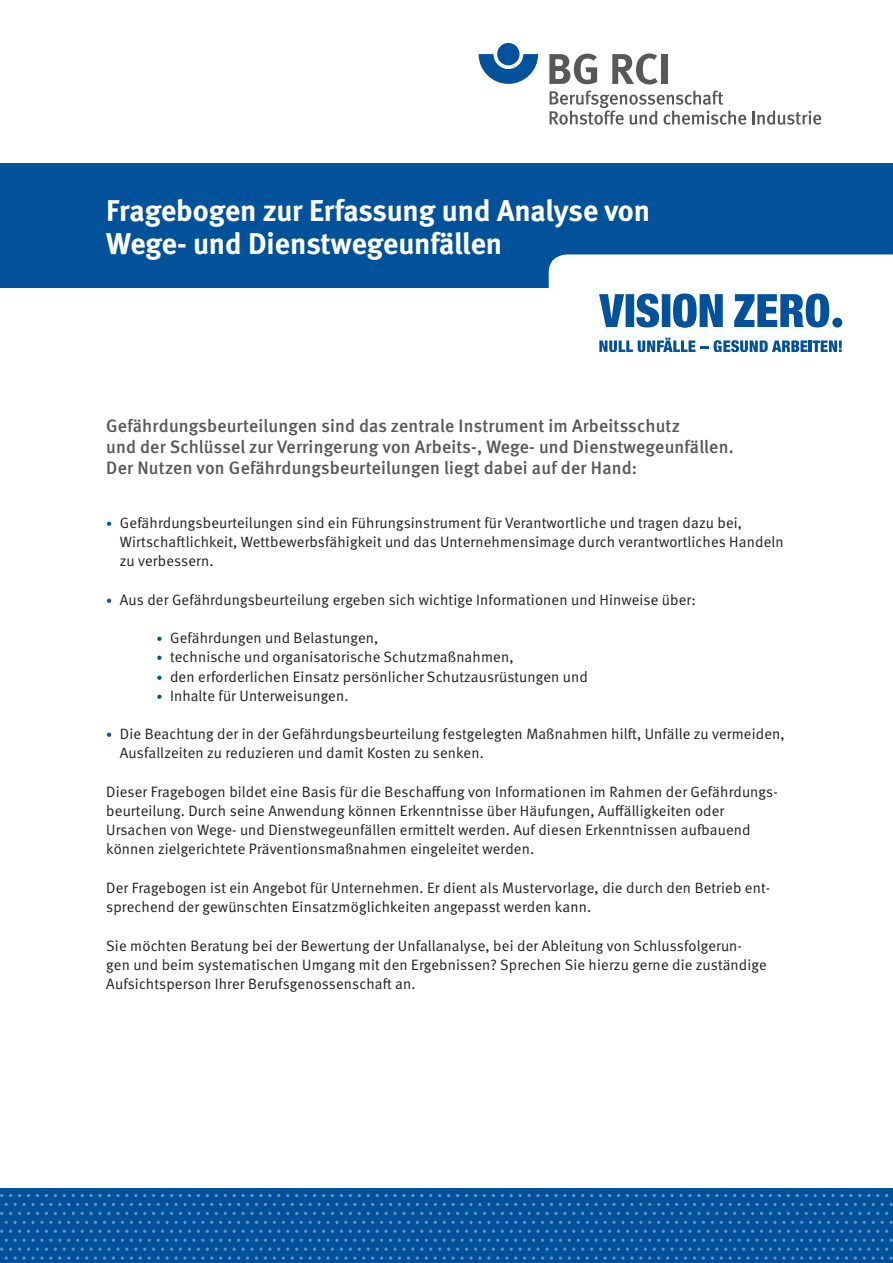
<style>
.page{position:relative;width:893px;height:1263px;background:#fff}
.page>*{position:absolute;margin:0;border:0;box-sizing:border-box;transform-origin:0 0}
.t1{font:700 30px/33px "DGUV Meta";letter-spacing:-.005em;color:#fff}
.t2{font:500 18px/21px "DGUV Meta";letter-spacing:.01em;color:#57585a}
.t3{font:15px/19.2px "DGUV Meta";letter-spacing:.01em;color:#231f20}
.s1{font-size:12px;color:#01519b}
</style>
<div class="page">
<div style="left:0;top:163px;width:893px;height:125px;background:#01519b"></div>
<svg style="left:479px;top:54px;width:59px;height:30px"></svg>
<div style="left:497px;top:43px;width:22px;height:22px;background:#01519b;border-radius:50%"></div>
<svg style="left:549px;top:54px;width:48px;height:30px"></svg>
<svg style="left:612px;top:53px;width:46px;height:31px"></svg>
<div style="left:662px;top:54px;width:6px;height:30px;background:#57585a"></div>
<svg style="left:550px;top:91px;width:173px;height:34px"></svg>
<svg style="left:720px;top:110px;width:26px;height:15px"></svg>
<svg style="left:752px;top:110px;width:69px;height:15px"></svg>
<div style="left:549px;top:254px;width:344px;height:84px;background:#fff"></div>
<svg style="left:599px;top:338px;width:169px;height:14px"></svg>
<svg style="left:772px;top:340px;width:70px;height:12px"></svg>
<div style="left:832px;top:318px;width:10px;height:10px;background:#01519b;border-radius:50%"></div>
<svg style="left:599px;top:294px;width:124px;height:33px"></svg>
<svg style="left:734px;top:294px;width:95px;height:33px"></svg>
<div style="left:0;top:1189px;width:893px;height:74px;background:#01519b"></div>
<svg style="left:233px;top:1194px;width:38px;height:3px"></svg>
<svg style="left:376px;top:1194px;width:38px;height:3px"></svg>
<svg style="left:519px;top:1194px;width:38px;height:3px"></svg>
<svg style="left:662px;top:1194px;width:38px;height:3px"></svg>
<svg style="left:805px;top:1194px;width:47px;height:3px"></svg>
<svg style="left:233px;top:1212px;width:38px;height:3px"></svg>
<svg style="left:376px;top:1212px;width:38px;height:3px"></svg>
<svg style="left:519px;top:1212px;width:38px;height:3px"></svg>
<svg style="left:662px;top:1212px;width:38px;height:3px"></svg>
<svg style="left:805px;top:1212px;width:47px;height:3px"></svg>
<svg style="left:300px;top:1203px;width:47px;height:3px"></svg>
<svg style="left:452px;top:1203px;width:38px;height:3px"></svg>
<svg style="left:595px;top:1203px;width:38px;height:3px"></svg>
<svg style="left:738px;top:1203px;width:38px;height:3px"></svg>
<svg style="left:881px;top:1203px;width:12px;height:3px"></svg>
<svg style="left:300px;top:1221px;width:47px;height:3px"></svg>
<svg style="left:452px;top:1221px;width:38px;height:3px"></svg>
<svg style="left:595px;top:1221px;width:38px;height:3px"></svg>
<svg style="left:738px;top:1221px;width:38px;height:3px"></svg>
<svg style="left:881px;top:1221px;width:12px;height:3px"></svg>
<svg style="left:179px;top:1230px;width:182px;height:30px"></svg>
<svg style="left:362px;top:1230px;width:178px;height:30px"></svg>
<svg style="left:541px;top:1230px;width:329px;height:30px"></svg>
<svg style="left:872px;top:1230px;width:21px;height:30px"></svg>
<svg style="left:90px;top:1194px;width:38px;height:3px"></svg>
<svg style="left:90px;top:1212px;width:38px;height:3px"></svg>
<svg style="left:14px;top:1203px;width:38px;height:3px"></svg>
<svg style="left:157px;top:1203px;width:38px;height:3px"></svg>
<svg style="left:14px;top:1221px;width:38px;height:3px"></svg>
<svg style="left:157px;top:1221px;width:38px;height:3px"></svg>
<svg style="left:0;top:1230px;width:178px;height:30px"></svg>
<h1 class="t1" style="left:106px;top:195px;width:545px">Fragebogen zur Erfassung und Analyse von<br>Wege- und Dienstwegeunfällen</h1>
<p class="t2" style="left:106px;top:416px;width:629px">Gefährdungsbeurteilungen sind das zentrale Instrument im Arbeitsschutz<br>und der Schlüssel zur Verringerung von Arbeits-, Wege- und Dienstwegeunfällen.<br>Der Nutzen von Gefährdungsbeurteilungen liegt dabei auf der Hand:</p>
<p class="t3" style="left:120px;top:514px;width:665px;text-indent:-14px"><span class="s1">•</span> Gefährdungsbeurteilungen sind ein Führungsinstrument für Verantwortliche und tragen dazu bei,<br>Wirtschaftlichkeit, Wettbewerbsfähigkeit und das Unternehmensimage durch verantwortliches Handeln zu verbessern.</p>
<p class="t3" style="left:106px;top:590px;width:591px"><span class="s1">•</span> Aus der Gefährdungsbeurteilung ergeben sich wichtige Informationen und Hinweise über:</p>
<p class="t3" style="left:156px;top:629px;width:223px"><span class="s1">•</span> Gefährdungen und Belastungen,</p>
<p class="t3" style="left:156px;top:648px;width:359px"><span class="s1">•</span> technische und organisatorische Schutzmaßnahmen,</p>
<p class="t3" style="left:156px;top:667px;width:433px"><span class="s1">•</span> den erforderlichen Einsatz persönlicher Schutzausrüstungen und</p>
<p class="t3" style="left:156px;top:686px;width:194px"><span class="s1">•</span> Inhalte für Unterweisungen.</p>
<p class="t3" style="left:120px;top:725px;width:666px;text-indent:-14px"><span class="s1">•</span> Die Beachtung der in der Gefährdungsbeurteilung festgelegten Maßnahmen hilft, Unfälle zu vermeiden,<br>Ausfallzeiten zu reduzieren und damit Kosten zu senken.</p>
<p class="t3" style="left:106px;top:782px;width:673px">Dieser Fragebogen bildet eine Basis für die Beschaffung von Informationen im Rahmen der Gefährdungs&shy;beurteilung. Durch seine Anwendung können Erkenntnisse über Häufungen, Auffälligkeiten oder Ursachen von Wege- und Dienstwegeunfällen ermittelt werden. Auf diesen Erkenntnissen aufbauend können zielgerichtete Präventionsmaßnahmen eingeleitet werden.</p>
<p class="t3" style="left:106px;top:878px;width:665px">Der Fragebogen ist ein Angebot für Unternehmen. Er dient als Mustervorlage, die durch den Betrieb ent&shy;sprechend der gewünschten Einsatzmöglichkeiten angepasst werden kann.</p>
<p class="t3" style="left:106px;top:936px;width:662px">Sie möchten Beratung bei der Bewertung der Unfallanalyse, bei der Ableitung von Schlussfolgerun&shy;gen und beim systematischen Umgang mit den Ergebnissen? Sprechen Sie hierzu gerne die zuständige<br>Aufsichtsperson Ihrer Berufsgenossenschaft an.</p>
</div>
